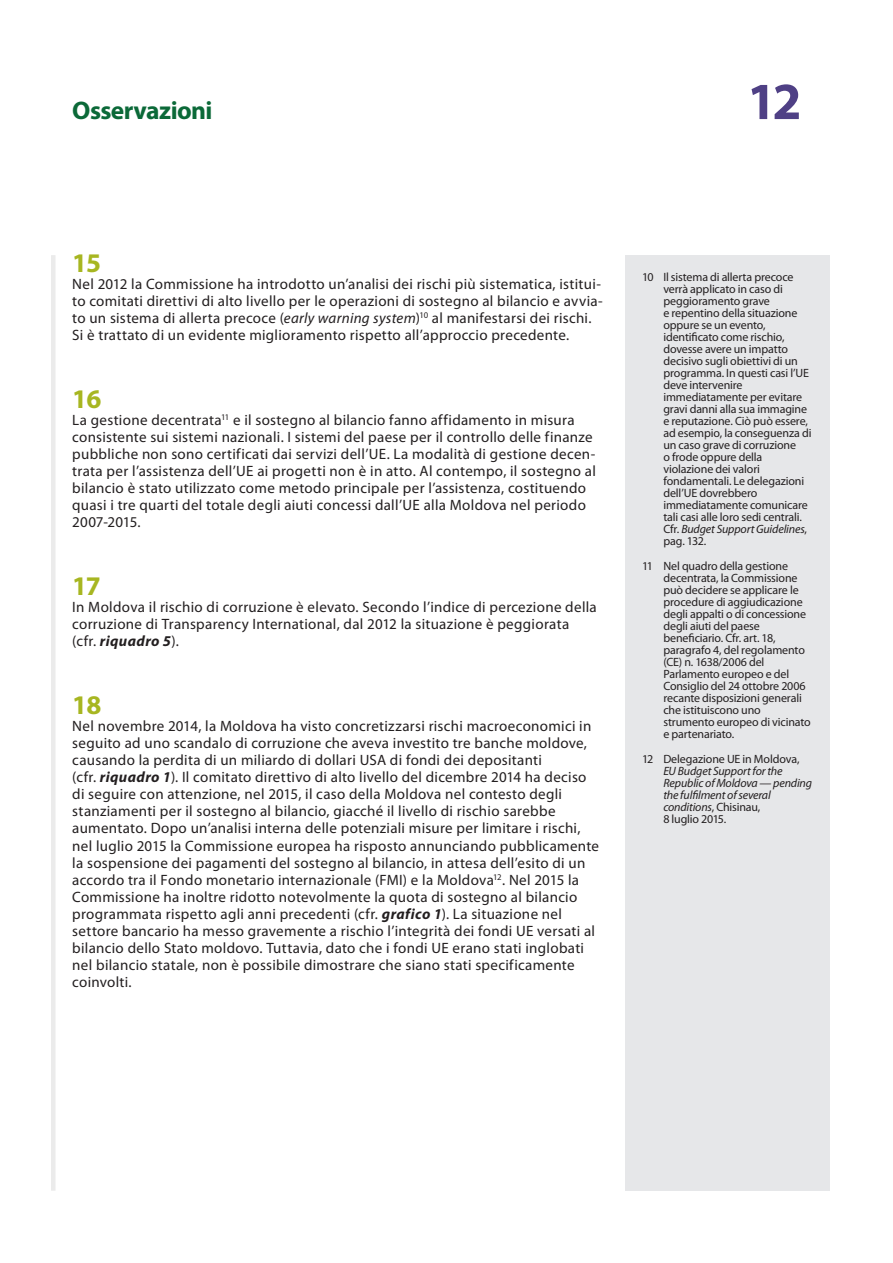
<style>
.page{position:relative;width:893px;height:1263px;background:#fff}
.page>*{position:absolute;margin:0;border:0;box-sizing:border-box;transform-origin:0 0}
.t1{font:700 52.5px "Myriad Pro";color:#4f4085}
.E_05_-_CHAP__1__TEXT{font:700 27px "Myriad Pro";color:#a7b621}
.t2{font:700 25.5px "Myriad Pro";letter-spacing:-.025em;color:#0b6938}
.E_05_-_CHAP__1__TEXT-2{font:15px/17px "Myriad Pro";letter-spacing:.02em;color:#231f20}
.E_08_-_CHAP__FOOTNOT{font:12px/12px "Myriad Pro";letter-spacing:-.01em;color:#231f20}
.E_08_-_CHAP__FOOTNOT-2{font:italic 12px/12px "Myriad Pro";letter-spacing:-.01em;color:#231f20}
.s1{font-style:italic}
.s2{font-weight:700;font-style:italic}
.s3{font-style:normal}
</style>
<div class="page">
<div style="left:51px;top:255px;width:5px;height:936px;background:#ebebeb"></div>
<div style="left:625px;top:255px;width:204px;height:936px;background:#e6e7e9"></div>
<h3 class="t2" style="left:72px;top:94px;width:142px">Osservazioni</h3>
<h1 class="t1" style="left:747px;top:67px;width:56px">12</h1>
<p class="E_05_-_CHAP__1__TEXT" style="left:72px;top:245px;width:30px">15</p>
<p class="E_05_-_CHAP__1__TEXT-2" style="left:72px;top:275px;width:532px">Nel 2012 la Commissione ha introdotto un’analisi dei rischi più sistematica, istitui&shy;to comitati direttivi di alto livello per le operazioni di sostegno al bilancio e avvia&shy;to un sistema di allerta precoce (<span class="s1">early warning system</span>)<sup>10</sup> al manifestarsi dei rischi.<br>Si è trattato di un evidente miglioramento rispetto all’approccio precedente.</p>
<p class="E_05_-_CHAP__1__TEXT" style="left:72px;top:381px;width:31px">16</p>
<p class="E_05_-_CHAP__1__TEXT-2" style="left:72px;top:411px;width:525px">La gestione decentrata<sup>11</sup> e il sostegno al bilancio fanno affidamento in misura consistente sui sistemi nazionali. I sistemi del paese per il controllo delle finanze pubbliche non sono certificati dai servizi dell’UE. La modalità di gestione decen&shy;trata per l’assistenza dell’UE ai progetti non è in atto. Al contempo, il sostegno al bilancio è stato utilizzato come metodo principale per l’assistenza, costituendo quasi i tre quarti del totale degli aiuti concessi dall’UE alla Moldova nel periodo 2007-2015.</p>
<p class="E_05_-_CHAP__1__TEXT" style="left:72px;top:569px;width:30px">17</p>
<p class="E_05_-_CHAP__1__TEXT-2" style="left:72px;top:599px;width:526px">In Moldova il rischio di corruzione è elevato. Secondo l’indice di percezione della corruzione di Transparency International, dal 2012 la situazione è peggiorata (cfr. <span class="s2">riquadro 5</span>).</p>
<p class="E_05_-_CHAP__1__TEXT" style="left:72px;top:688px;width:31px">18</p>
<p class="E_05_-_CHAP__1__TEXT-2" style="left:72px;top:718px;width:528px">Nel novembre 2014, la Moldova ha visto concretizzarsi rischi macroeconomici in seguito ad uno scandalo di corruzione che aveva investito tre banche moldove, causando la perdita di un miliardo di dollari USA di fondi dei depositanti<br>(cfr. <span class="s2">riquadro 1</span>). Il comitato direttivo di alto livello del dicembre 2014 ha deciso di seguire con attenzione, nel 2015, il caso della Moldova nel contesto degli stanziamenti per il sostegno al bilancio, giacché il livello di rischio sarebbe aumentato. Dopo un’analisi interna delle potenziali misure per limitare i rischi, nel luglio 2015 la Commissione europea ha risposto annunciando pubblicamente la sospensione dei pagamenti del sostegno al bilancio, in attesa dell’esito di un accordo tra il Fondo monetario internazionale (FMI) e la Moldova<sup>12</sup>. Nel 2015 la Commissione ha inoltre ridotto notevolmente la quota di sostegno al bilancio programmata rispetto agli anni precedenti (cfr. <span class="s2">grafico 1</span>). La situazione nel settore bancario ha messo gravemente a rischio l’integrità dei fondi UE versati al bilancio dello Stato moldovo. Tuttavia, dato che i fondi UE erano stati inglobati nel bilancio statale, non è possibile dimostrare che siano stati specificamente coinvolti.</p>
<p class="E_08_-_CHAP__FOOTNOT" style="left:663px;top:271px;width:150px;text-indent:-21px">10 Il sistema di allerta precoce verrà applicato in caso di peggioramento grave<br>e repentino della situazione oppure se un evento, identificato come rischio, dovesse avere un impatto decisivo sugli obiettivi di un programma. In questi casi l’UE deve intervenire immediatamente per evitare gravi danni alla sua immagine e reputazione. Ciò può essere, ad esempio, la conseguenza di un caso grave di corruzione<br>o frode oppure della violazione dei valori fondamentali. Le delegazioni dell’UE dovrebbero immediatamente comunicare tali casi alle loro sedi centrali.<br>Cfr. <span class="s1">Budget Support Guidelines</span>, pag. 132.</p>
<p class="E_08_-_CHAP__FOOTNOT" style="left:663px;top:560px;width:149px;text-indent:-21px">11 Nel quadro della gestione decentrata, la Commissione può decidere se applicare le procedure di aggiudicazione degli appalti o di concessione degli aiuti del paese beneficiario. Cfr. art. 18, paragrafo 4, del regolamento (CE) n. 1638/2006 del<br>Parlamento europeo e del<br>Consiglio del 24 ottobre 2006 recante disposizioni generali che istituiscono uno strumento europeo di vicinato e partenariato.</p>
<p class="E_08_-_CHAP__FOOTNOT-2" style="left:663px;top:752px;width:150px;text-indent:-21px"><span class="s3">12 Delegazione UE in Moldova,<br></span>EU Budget Support for the<br>Republic of Moldova — pending the fulfilment of several conditions<span class="s3">, Chisinau,<br>8 luglio 2015.</span></p>
</div>
